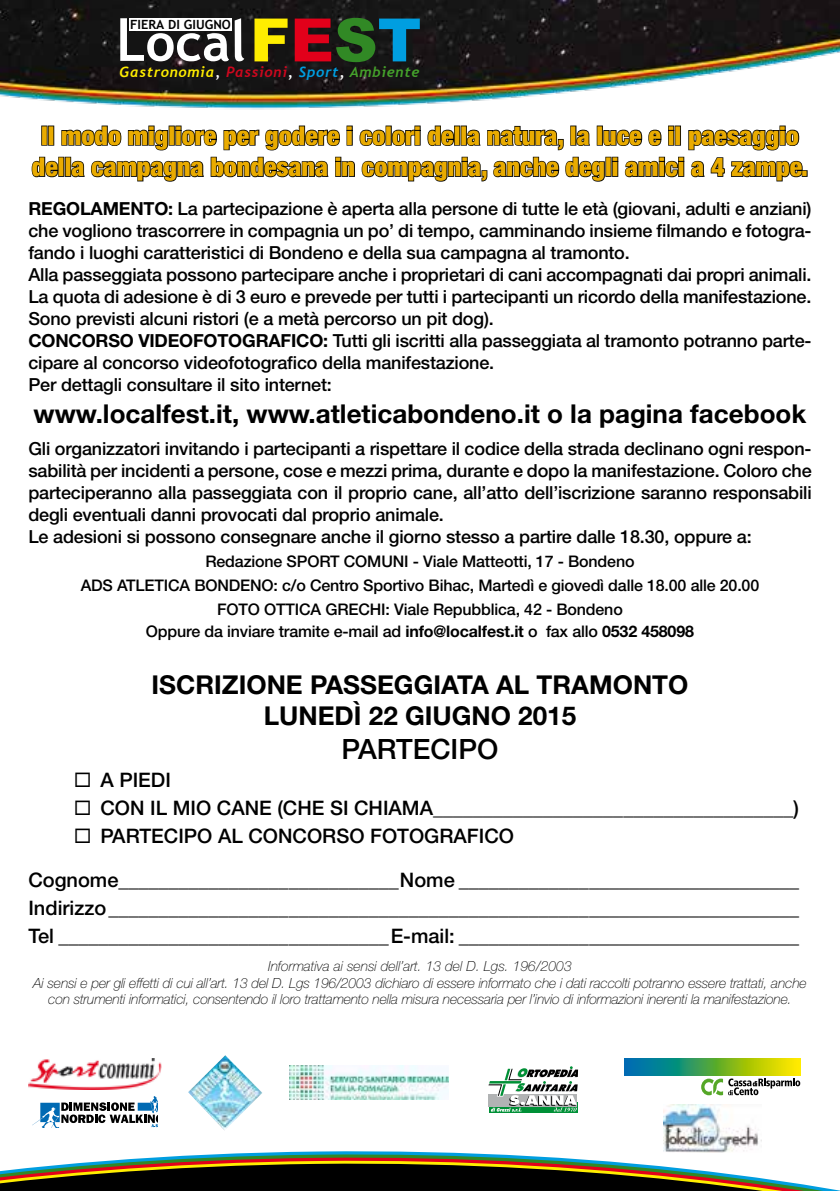
<style>
.page{position:relative;width:840px;height:1191px;background:#fff}
.page>*{position:absolute;margin:0;border:0;box-sizing:border-box;transform-origin:0 0}
.t1{font:500 28px "Helvetica Neue LT Std";color:#000}
.t2{font:900 condensed 26px/31.2px "Helvetica Neue LT Std";color:#e9ab00;text-align:center}
.t3{font:700 26px/31.2px "Helvetica Neue LT Std";color:#000;text-align:center}
.t4{font:500 20px/28px "Helvetica Neue LT Std";color:#000}
.t5{font:500 18px/22px "Helvetica Neue LT Std";letter-spacing:-.01em;color:#000}
.t6{font:500 16px/24px "Helvetica Neue LT Std";letter-spacing:-.01em;color:#000;text-align:center}
.t7{font:italic 700 14.2px "Trebuchet";letter-spacing:.05em;color:#ffed00}
.t8{font:italic 100 14px/16.8px "Helvetica Neue LT Std";letter-spacing:-.01em;color:#000;text-align:center}
.t9{font:700 12.6px "Trebuchet MS";color:#000}
.s1{color:#fff}
.s2{color:#cd071e}
.s3{color:#009ee0}
.s4{color:#44a12b}
.s5{font-weight:700}
</style>
<div class="page">
<img style="left:289px;top:1065px;width:159px;height:34px">
<img style="left:188px;top:1055px;width:74px;height:71px">
<svg style="left:32px;top:1096px;width:125px;height:30px"></svg>
<img style="left:28px;top:1058px;width:133px;height:31px">
<img style="left:663px;top:1105px;width:86px;height:21px">
<img style="left:0;top:0;width:839px;height:110px">
<svg style="left:254px;top:19px;width:33px;height:42px"></svg>
<svg style="left:294px;top:18px;width:125px;height:44px;background:#443e39"></svg>
<svg style="left:120px;top:18px;width:124px;height:43px"></svg>
<div style="left:129px;top:18px;width:102px;height:12px;background:#fff"></div>
<svg style="left:31px;top:125px;width:772px;height:57px"></svg>
<div style="left:801px;top:170px;width:6px;height:7px;border:2px solid #000"></div>
<svg style="left:0;top:1126px;width:839px;height:65px"></svg>
<svg style="left:624px;top:1058px;width:175px;height:17px;background:#62a946"></svg>
<svg style="left:701px;top:1078px;width:98px;height:17px"></svg>
<svg style="left:489px;top:1102px;width:89px;height:10px"></svg>
<svg style="left:488px;top:1066px;width:89px;height:45px"></svg>
<p class="t9" style="left:130px;top:17px;width:102px">FIERA DI GIUGNO</p>
<p class="t7" style="left:120px;top:63px;width:301px">Gastronomia<span class="s1">,</span> <span class="s2">Passioni</span><span class="s1">,</span> <span class="s3">Sport</span><span class="s1">,</span> <span class="s4">Ambiente</span></p>
<h2 class="t2" style="left:32px;top:120px;width:777px">Il modo migliore per godere i colori della natura, la luce e il paesaggio della campagna bondesana in compagnia, anche degli amici a 4 zampe.</h2>
<p class="t5" style="left:28px;top:197px;width:784px"><span class="s5">REGOLAMENTO:</span> La partecipazione è aperta alla persone di tutte le età (giovani, adulti e anziani) che vogliono trascorrere in compagnia un po’ di tempo, camminando insieme filmando e fotogra&shy;fando i luoghi caratteristici di Bondeno e della sua campagna al tramonto.<br>Alla passeggiata possono partecipare anche i proprietari di cani accompagnati dai propri animali.<br>La quota di adesione è di 3 euro e prevede per tutti i partecipanti un ricordo della manifestazione.<br>Sono previsti alcuni ristori (e a metà percorso un pit dog).<br><span class="s5">CONCORSO VIDEOFOTOGRAFICO:</span> Tutti gli iscritti alla passeggiata al tramonto potranno parte&shy;cipare al concorso videofotografico della manifestazione.<br>Per dettagli consultare il sito internet:</p>
<h2 class="t3" style="left:34px;top:397px;width:773px">www.localfest.it, www.atleticabondeno.it o la pagina facebook</h2>
<p class="t5" style="left:28px;top:437px;width:784px">Gli organizzatori invitando i partecipanti a rispettare il codice della strada declinano ogni respon&shy;sabilità per incidenti a persone, cose e mezzi prima, durante e dopo la manifestazione. Coloro che parteciperanno alla passeggiata con il proprio cane, all’atto dell’iscrizione saranno responsabili degli eventuali danni provocati dal proprio animale.<br>Le adesioni si possono consegnare anche il giorno stesso a partire dalle 18.30, oppure a:</p>
<p class="t6" style="left:81px;top:549px;width:679px">Redazione SPORT COMUNI - Viale Matteotti, 17 - Bondeno<br>ADS ATLETICA BONDENO: c/o Centro Sportivo Bihac, Martedì e giovedì dalle 18.00 alle 20.00<br>FOTO OTTICA GRECHI: Viale Repubblica, 42 - Bondeno</p>
<p class="t6" style="left:146px;top:619px;width:549px">Oppure da inviare tramite e-mail ad <span class="s5">info@localfest.it</span> o fax allo <span class="s5">0532 458098</span></p>
<h2 class="t3" style="left:151px;top:668px;width:538px">ISCRIZIONE PASSEGGIATA AL TRAMONTO<br>LUNEDÌ 22 GIUGNO 2015</h2>
<h1 class="t1" style="left:341px;top:732px;width:158px">PARTECIPO</h1>
<p class="t4" style="left:100px;top:765px;width:699px">A PIEDI<br>CON IL MIO CANE (CHE SI CHIAMA____________________________________)<br>PARTECIPO AL CONCORSO FOTOGRAFICO</p>
<p class="t4" style="left:28px;top:865px;width:772px;text-align:justify">Cognome____________________________Nome __________________________________ Indirizzo_____________________________________________________________________ Tel _________________________________E-mail: __________________________________</p>
<p class="t8" style="left:33px;top:957px;width:774px">Informativa ai sensi dell’art. 13 del D. Lgs. 196/2003<br>Ai sensi e per gli effetti di cui all’art. 13 del D. Lgs 196/2003 dichiaro di essere informato che i dati raccolti potranno essere trattati, anche con strumenti informatici, consentendo il loro trattamento nella misura necessaria per l’invio di informazioni inerenti la manifestazione.</p>
</div>
